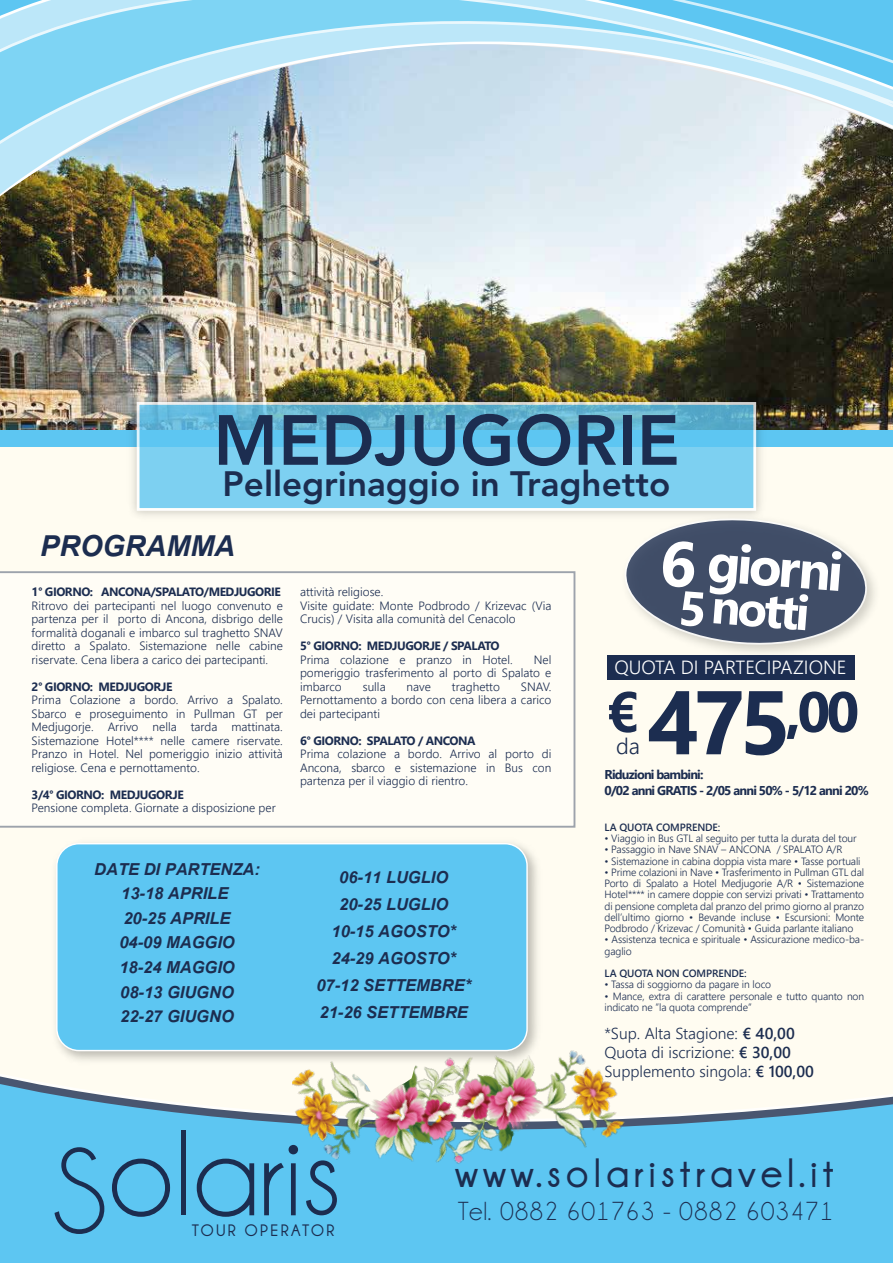
<style>
.page{position:relative;width:893px;height:1263px;background:#fff}
.page>*{position:absolute;margin:0;border:0;box-sizing:border-box;transform-origin:0 0}
.t1{font:122.7px "Champagne&Limousines";color:#1c2d50}
.t2{font:800 70.2px "Avenir";color:#1c2d50}
.t3{font:700 56.7px "Segoe UI";color:#1c2d50}
.t4{font:700 53.7px "Segoe UI";color:#fff}
.t5{font:700 48.45px "Segoe UI";color:#fff}
.t6{font:700 41.25px "Champagne&Limousines";letter-spacing:.12em;color:#1c2d50}
.t7{font:italic 700 40.2px "Utsaah";color:#1c2d50}
.t8{font:800 34.95px "Avenir";color:#1c2d50}
.t9{font:26.4px "Champagne&Limousines";letter-spacing:.04em;color:#1c2d50}
.t10{font:italic 700 22.95px/24.6px "Utsaah";color:#1c2d50;text-align:center}
.t11{font:300 22.35px "Segoe UI";color:#1c2d50}
.t12{font:300 19.05px "Segoe UI";color:#fff}
.t13{font:700 16.65px "Champagne&Limousines";letter-spacing:.14em;color:#1c2d50}
.t14{font:300 15.75px/18.9px "Segoe UI";color:#1c2d50}
.t15{font:700 12.75px/15.3px "Segoe UI";letter-spacing:-.065em;color:#1c2d50}
.t16{font:300 12px/13.5px "Segoe UI";color:#1c2d50;text-align:justify}
.t17{font:700 12px "Segoe UI";letter-spacing:-.04em;color:#1c2d50}
.t18{font:300 10.5px/11.2px "Segoe UI";letter-spacing:-.01em;color:#1c2d50}
.t19{font:600 10.5px "Segoe UI";letter-spacing:-.01em;color:#1c2d50}
.s1{font-size:63.75px}
.s2{font-size:90.15px}
.s3{font-weight:600}
</style>
<div class="page">
<div style="left:0;top:447px;width:893px;height:625px;background:#fffcf1"></div>
<img style="left:616px;top:510px;width:268px;height:158px">
<svg style="left:625px;top:518px;width:242px;height:127px;background:#6c7687"></svg>
<div style="left:0;top:1072px;width:893px;height:9px;background:#fffcf1"></div>
<svg style="left:0;top:1081px;width:893px;height:182px;background:#6bc7ed"></svg>
<svg style="left:0;top:0;width:893px;height:44px;background:#92d9f5"></svg>
<img style="left:0;top:44px;width:893px;height:387px">
<div style="left:0;top:431px;width:893px;height:16px;background:#5dc6f2"></div>
<div style="left:0;top:571px;width:575px;height:257px;background:#fffdf6"></div>
<div style="left:607px;top:655px;width:248px;height:24px;background:#1c2d50"></div>
<img style="left:124px;top:389px;width:645px;height:135px">
<svg style="left:137px;top:402px;width:619px;height:109px;fill:#7dd0f1"></svg>
<img style="left:48px;top:834px;width:497px;height:234px">
<div style="left:57px;top:844px;width:470px;height:206px;background:#5dc6f2;border-radius:22px"></div>
<div style="left:56px;top:843px;width:472px;height:208px;border:1px solid #fff;border-radius:22px"></div>
<img style="left:291px;top:1050px;width:199px;height:122px">
<img style="left:430px;top:1042px;width:200px;height:127px">
<h2 class="t2" style="left:213px;top:399px;width:468px">MEDJUGORIE</h2>
<h3 class="t8" style="left:223px;top:464px;width:449px">Pellegrinaggio in Traghetto</h3>
<h3 class="t7" style="left:40px;top:526px;width:196px">PROGRAMMA</h3>
<p class="t17" style="left:32px;top:582px;width:251px">1° GIORNO: ANCONA/SPALATO/MEDJUGORIE</p>
<p class="t16" style="left:32px;top:599px;width:253px">Ritrovo dei partecipanti nel luogo convenuto e partenza per il porto di Ancona, disbrigo delle formalità doganali e imbarco sul traghetto SNAV diretto a Spalato. Sistemazione nelle cabine riservate. Cena libera a carico dei partecipanti.</p>
<p class="t17" style="left:32px;top:677px;width:142px">2° GIORNO: MEDJUGORJE</p>
<p class="t16" style="left:32px;top:693px;width:253px">Prima Colazione a bordo. Arrivo a Spalato.<br>Sbarco e proseguimento in Pullman GT per Medjugorje. Arrivo nella tarda mattinata.<br>Sistemazione Hotel**** nelle camere riservate.<br>Pranzo in Hotel. Nel pomeriggio inizio attività religiose. Cena e pernottamento.</p>
<p class="t17" style="left:32px;top:785px;width:154px">3/4° GIORNO: MEDJUGORJE</p>
<p class="t16" style="left:32px;top:801px;width:246px">Pensione completa. Giornate a disposizione per</p>
<p class="t16" style="left:300px;top:585px;width:253px;text-align:left">attività religiose.<br>Visite guidate: Monte Podbrodo / Krizevac (Via<br>Crucis) / Visita alla comunità del Cenacolo</p>
<p class="t17" style="left:300px;top:636px;width:201px">5° GIORNO: MEDJUGORJE / SPALATO</p>
<p class="t16" style="left:300px;top:653px;width:214px">Prima colazione e pranzo in Hotel.</p>
<p class="t16" style="left:300px;top:653px;width:253px;text-indent:234px">Nel pomeriggio trasferimento al porto di Spalato e imbarco</p>
<p class="t16" style="left:363px;top:680px;width:24px">sulla</p>
<p class="t16" style="left:407px;top:680px;width:26px">nave</p>
<p class="t16" style="left:452px;top:680px;width:49px">traghetto</p>
<p class="t16" style="left:300px;top:680px;width:253px;text-indent:221px">SNAV.<br>Pernottamento a bordo con cena libera a carico dei partecipanti</p>
<p class="t17" style="left:300px;top:731px;width:177px">6° GIORNO: SPALATO / ANCONA</p>
<p class="t16" style="left:300px;top:747px;width:253px">Prima colazione a bordo. Arrivo al porto di Ancona, sbarco e sistemazione in Bus con partenza per il viaggio di rientro.</p>
<h3 class="t10" style="left:94px;top:858px;width:167px">DATE DI PARTENZA:<br>13-18 APRILE<br>20-25 APRILE<br>04-09 MAGGIO<br>18-24 MAGGIO<br>08-13 GIUGNO<br>22-27 GIUGNO</h3>
<h3 class="t10" style="left:316px;top:865px;width:156px;line-height:27px">06-11 LUGLIO<br>20-25 LUGLIO<br>10-15 AGOSTO*<br>24-29 AGOSTO*<br>07-12 SETTEMBRE*<br>21-26 SETTEMBRE</h3>
<h3 class="t4" style="left:663px;top:516px;width:185px;rotate:4deg"><span class="s1">6</span> giorni</h3>
<h3 class="t5" style="left:682px;top:565px;width:132px;rotate:4deg">5 notti</h3>
<h3 class="t12" style="left:614px;top:652px;width:234px">QUOTA DI PARTECIPAZIONE</h3>
<h3 class="t3" style="left:606px;top:666px;width:255px">€ <span class="s2">475</span>,00</h3>
<h3 class="t11" style="left:616px;top:728px;width:25px">da</h3>
<p class="t15" style="left:604px;top:767px;width:266px">Riduzioni bambini:<br>0/02 anni GRATIS - 2/05 anni 50% - 5/12 anni 20%</p>
<p class="t19" style="left:604px;top:819px;width:117px">LA QUOTA COMPRENDE:</p>
<p class="t18" style="left:604px;top:832px;width:254px">• Viaggio in Bus GTL al seguito per tutta la durata del tour</p>
<p class="t18" style="left:604px;top:844px;width:239px">• Passaggio in Nave SNAV – ANCONA / SPALATO A/R</p>
<p class="t18" style="left:604px;top:855px;width:258px">• Sistemazione in cabina doppia vista mare • Tasse portuali</p>
<p class="t18" style="left:604px;top:866px;width:261px;text-align:justify">• Prime colazioni in Nave • Trasferimento in Pullman GTL dal Porto di Spalato a Hotel Medjugorie A/R • Sistemazione Hotel**** in camere doppie con servizi privati • Trattamento di pensione completa dal pranzo del primo giorno al pranzo dell’ultimo giorno • Bevande incluse • Escursioni: Monte Podbrodo / Krizevac / Comunità • Guida parlante italiano</p>
<p class="t18" style="left:604px;top:934px;width:261px">• Assistenza tecnica e spirituale • Assicurazione medico-ba&shy;gaglio</p>
<p class="t19" style="left:604px;top:965px;width:144px">LA QUOTA NON COMPRENDE:</p>
<p class="t18" style="left:604px;top:979px;width:168px">• Tassa di soggiorno da pagare in loco</p>
<p class="t18" style="left:604px;top:990px;width:261px">• Mance, extra di carattere personale e tutto quanto non indicato ne ”la quota comprende”</p>
<h3 class="t14" style="left:604px;top:1023px;width:211px">*Sup. Alta Stagione: <span class="s3">€ 40,00<br></span>Quota di iscrizione: <span class="s3">€ 30,00<br></span>Supplemento singola: <span class="s3">€ 100,00</span></h3>
<h1 class="t1" style="left:51px;top:1104px;width:292px">Solaris</h1>
<h3 class="t13" style="left:192px;top:1221px;width:144px">TOUR OPERATOR</h3>
<h3 class="t6" style="left:455px;top:1149px;width:380px">www.solaristravel.it</h3>
<h3 class="t9" style="left:458px;top:1196px;width:377px">Tel. 0882 601763 - 0882 603471</h3>
</div>
